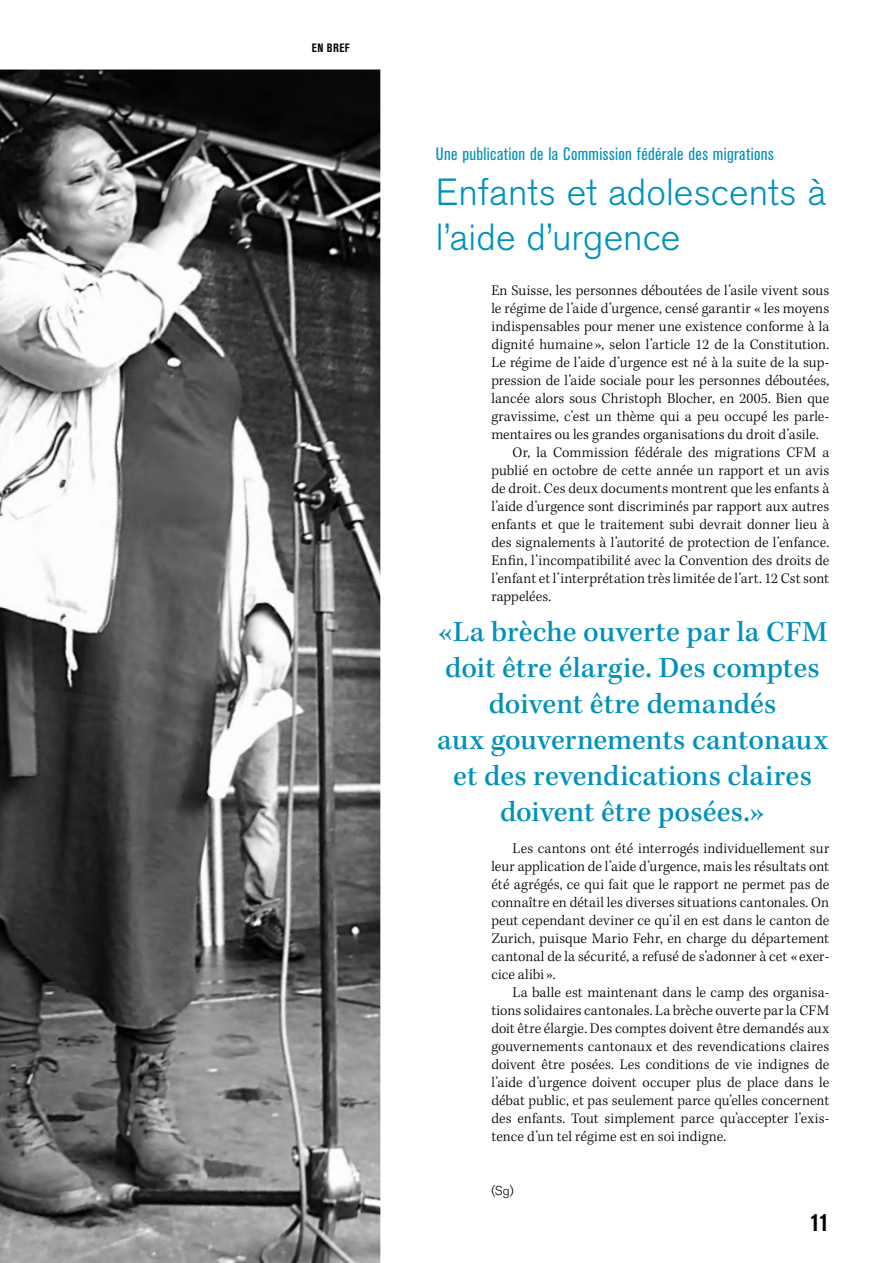
<style>
.page{position:relative;width:893px;height:1263px;background:#fff}
.page>*{position:absolute;margin:0;border:0;box-sizing:border-box;transform-origin:0 0}
.H2_25{font:300 37.5px/45px "Akzidenz Grotesk BE";color:#0091ba}
.Zitate_20{font:500 30px/36px "Kepler Std";letter-spacing:.005em;color:#0091ba;text-align:center}
.t1{font:700 condensed 25.5px "Akzidenz Grotesk BE";color:#000}
.Obertitel_12{font:condensed 18px "Akzidenz Grotesk BE";letter-spacing:.02em;color:#0091ba}
.Lauftext_mit_10{font:300 15px/18px "Kepler Std";letter-spacing:.005em;color:#000;text-align:justify}
.Person_8{font:300 12.75px "Akzidenz Grotesk BE";color:#000}
.Rubrik_10{font:700 condensed 12px "Akzidenz Grotesk BE";letter-spacing:.045em;color:#000}
</style>
<div class="page">
<img style="left:0;top:70px;width:380px;height:1193px">
<p class="Rubrik_10" style="left:312px;top:40px;width:39px">EN BREF</p>
<p class="Obertitel_12" style="left:436px;top:143px;width:339px">Une publication de la Commission fédérale des migrations</p>
<p class="H2_25" style="left:436px;top:170px;width:392px">Enfants et adolescents à l’aide d’urgence</p>
<p class="Lauftext_mit_10" style="left:491px;top:281px;width:339px">En Suisse, les personnes déboutées de l’asile vivent sous le régime de l’aide d’urgence, censé garantir « les moyens indispensables pour mener une existence conforme à la dignité humaine », selon l’article 12 de la Constitution.<br>Le régime de l’aide d’urgence est né à la suite de la sup&shy;pression de l’aide sociale pour les personnes déboutées, lancée alors sous Christoph Blocher, en 2005. Bien que gravissime, c’est un thème qui a peu occupé les parle&shy;mentaires ou les grandes organisations du droit d’asile.</p>
<p class="Lauftext_mit_10" style="left:491px;top:443px;width:339px;text-indent:21px">Or, la Commission fédérale des migrations CFM a publié en octobre de cette année un rapport et un avis de droit. Ces deux documents montrent que les enfants à l’aide d’urgence sont discriminés par rapport aux autres enfants et que le traitement subi devrait donner lieu à des signalements à l’autorité de protection de l’enfance.<br>Enfin, l’incompatibilité avec la Convention des droits de l’enfant et l’interprétation très limitée de l’art. 12 Cst sont rappelées.</p>
<p class="Zitate_20" style="left:437px;top:614px;width:392px">«La brèche ouverte par la CFM doit être élargie. Des comptes doivent être demandés<br>aux gouvernements cantonaux et des revendications claires doivent être posées.»</p>
<p class="Lauftext_mit_10" style="left:491px;top:839px;width:339px;text-indent:21px">Les cantons ont été interrogés individuellement sur leur application de l’aide d’urgence, mais les résultats ont été agrégés, ce qui fait que le rapport ne permet pas de connaître en détail les diverses situations cantonales. On peut cependant deviner ce qu’il en est dans le canton de Zurich, puisque Mario Fehr, en charge du département cantonal de la sécurité, a refusé de s’adonner à cet « exer&shy;cice alibi ».</p>
<p class="Lauftext_mit_10" style="left:491px;top:983px;width:339px;text-indent:21px">La balle est maintenant dans le camp des organisa&shy;tions solidaires cantonales. La brèche ouverte par la CFM doit être élargie. Des comptes doivent être demandés aux gouvernements cantonaux et des revendications claires doivent être posées. Les conditions de vie indignes de l’aide d’urgence doivent occuper plus de place dans le débat public, et pas seulement parce qu’elles concernent des enfants. Tout simplement parce qu’accepter l’exis&shy;tence d’un tel régime est en soi indigne.</p>
<p class="Person_8" style="left:491px;top:1183px;width:24px">(Sg)</p>
<h3 class="t1" style="left:810px;top:1207px;width:20px">11</h3>
</div>
